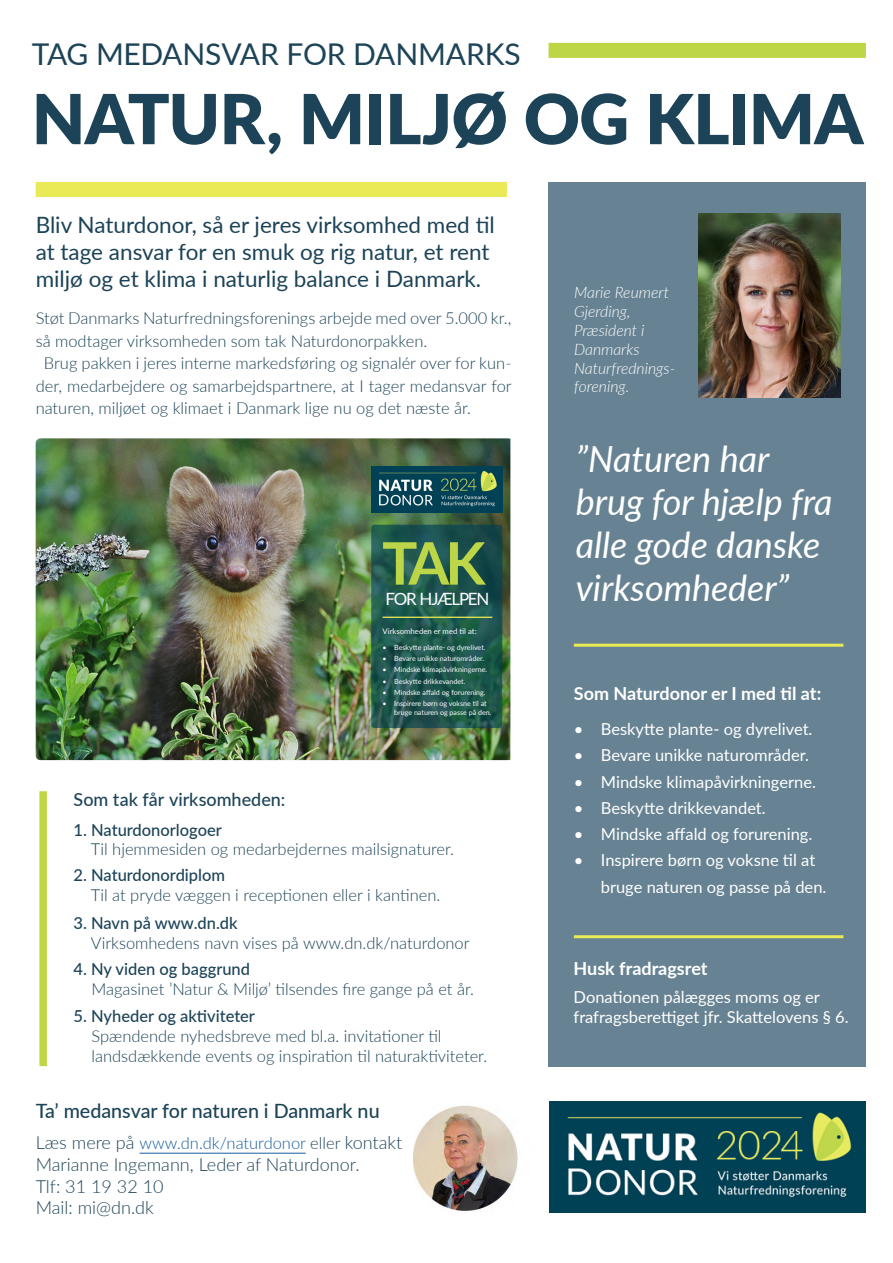
<style>
.page{position:relative;width:893px;height:1263px;background:#fff}
.page>*{position:absolute;margin:0;border:0;box-sizing:border-box;transform-origin:0 0}
.t1{font:900 69px "Lato";letter-spacing:-.01em;color:#1c4357}
.t2{font:700 58.65px "Lato";color:#bcd647}
.t3{font:italic 36px/43.2px "Lato";color:#fff}
.t4{font:30px "Lato";letter-spacing:-.005em;color:#1c4357}
.t5{font:22.5px/27px "Lato";color:#1c4357}
.t6{font:500 19.65px "Lato";color:#1c4357}
.t7{font:300 18px "Lato";color:#1c4357}
.t8{font:700 18px "Lato";color:#fff}
.t9{font:500 18px "Lato";color:#1c4357}
.t10{font:16.95px "Lato";letter-spacing:-.075em;color:#fff}
.t11{font:300 16.5px/22.5px "Lato";color:#1c4357}
.t12{font:16.5px/26.2px "Lato";color:#fff}
.t13{font:500 16.5px "Lato";color:#1c4357}
.t14{font:300 16.5px "Lato";color:#175d9e}
.t15{font:italic 300 15.75px "Lato";color:#fff}
.t16{font:7.8px "Lato";color:#fff}
.t17{font:7.2px/8.6px "Lato";color:#fff}
.s1{font-size:18px;color:#1c4357}
.s2{color:#1c4357}
</style>
<div class="page">
<hr style="left:140px;top:1153px;width:166px;height:1px;background:#175d9e">
<div style="left:549px;top:182px;width:317px;height:884px;background:#678393"></div>
<img style="left:698px;top:214px;width:143px;height:184px">
<hr style="left:574px;top:644px;width:269px;height:3px;background:#eae956">
<hr style="left:574px;top:935px;width:269px;height:3px;background:#eae956">
<img style="left:413px;top:1105px;width:105px;height:106px">
<img style="left:36px;top:438px;width:474px;height:322px">
<svg style="left:371px;top:525px;width:131px;height:203px"></svg>
<hr style="left:383px;top:617px;width:109px;height:1px;background:#eae956">
<img style="left:372px;top:466px;width:130px;height:46px">
<img style="left:550px;top:1101px;width:316px;height:111px">
<div style="left:36px;top:182px;width:471px;height:15px;background:#eae956"></div>
<div style="left:549px;top:43px;width:317px;height:15px;background:#bcd646"></div>
<div style="left:39px;top:791px;width:8px;height:275px;background:#bcd646"></div>
<p class="t4" style="left:32px;top:32px;width:491px">TAG MEDANSVAR FOR DANMARKS</p>
<p class="t1" style="left:32px;top:67px;width:833px">NATUR, MILJØ OG KLIMA</p>
<p class="t5" style="left:36px;top:210px;width:461px">Bliv Naturdonor, så er jeres virksomhed med til at tage ansvar for en smuk og rig natur, et rent miljø og et klima i naturlig balance i Danmark.</p>
<p class="t11" style="left:36px;top:307px;width:477px">Støt Danmarks Naturfredningsforenings arbejde med over 5.000 kr., så modtager virksomheden som tak Naturdonorpakken.</p>
<p class="t11" style="left:36px;top:352px;width:478px;text-align:justify;text-indent:8px">Brug pakken i jeres interne markedsføring og signalér over for kun&shy;der, medarbejdere og samarbejdspartnere, at I tager medansvar for naturen, miljøet og klimaet i Danmark lige nu og det næste år.</p>
<p class="t9" style="left:74px;top:786px;width:213px">Som tak får virksomheden:</p>
<p class="t2" style="left:382px;top:520px;width:105px">TAK</p>
<p class="t10" style="left:385px;top:587px;width:105px">FOR HJÆLPEN</p>
<p class="t16" style="left:383px;top:626px;width:96px">Virksomheden er med til at:</p>
<p class="t17" style="left:383px;top:642px;width:105px">• Beskytte plante- og dyrelivet.</p>
<p class="t17" style="left:383px;top:654px;width:103px">• Bevare unikke naturområder.</p>
<p class="t17" style="left:383px;top:665px;width:106px">• Mindske klimapåvirkningerne.</p>
<p class="t17" style="left:383px;top:676px;width:84px">• Beskytte drikkevandet.</p>
<p class="t17" style="left:383px;top:688px;width:105px">• Mindske affald og forurening.</p>
<p class="t17" style="left:394px;top:699px;width:99px;text-indent:-12px">• Inspirere børn og voksne til at bruge naturen og passe på den.</p>
<p class="t13" style="left:74px;top:818px;width:150px">1. Naturdonorlogoer</p>
<p class="t11" style="left:91px;top:837px;width:365px">Til hjemmesiden og medarbejdernes mailsignaturer.</p>
<p class="t13" style="left:74px;top:863px;width:153px">2. Naturdonordiplom</p>
<p class="t11" style="left:91px;top:883px;width:351px">Til at pryde væggen i receptionen eller i kantinen.</p>
<p class="t13" style="left:74px;top:911px;width:166px">3. Navn på www.dn.dk</p>
<p class="t11" style="left:91px;top:931px;width:380px">Virksomhedens navn vises på www.dn.dk/naturdonor</p>
<p class="t13" style="left:74px;top:957px;width:178px">4. Ny viden og baggrund</p>
<p class="t11" style="left:91px;top:977px;width:384px">Magasinet ’Natur &amp; Miljø’ tilsendes fire gange på et år.</p>
<p class="t13" style="left:74px;top:1004px;width:183px">5. Nyheder og aktiviteter</p>
<p class="t11" style="left:91px;top:1024px;width:352px">Spændende nyhedsbreve med bl.a. invitationer til</p>
<p class="t11" style="left:91px;top:1044px;width:397px">landsdækkende events og inspiration til naturaktiviteter.</p>
<p class="t6" style="left:36px;top:1096px;width:345px">Ta’ medansvar for naturen i Danmark nu</p>
<p class="t14" style="left:36px;top:1132px;width:368px"><span class="s1">Læs mere på</span> www.dn.dk/naturdonor <span class="s2">eller</span> <span class="s1">kontakt</span></p>
<p class="t7" style="left:36px;top:1152px;width:326px">Marianne Ingemann, Leder af Naturdonor.</p>
<p class="t7" style="left:36px;top:1173px;width:130px">Tlf: 31 19 32 10</p>
<p class="t7" style="left:36px;top:1195px;width:120px">Mail: mi@dn.dk</p>
<p class="t15" style="left:574px;top:281px;width:96px">Marie Reumert</p>
<p class="t15" style="left:574px;top:300px;width:58px">Gjerding,</p>
<p class="t15" style="left:574px;top:319px;width:72px">Præsident i</p>
<p class="t15" style="left:574px;top:338px;width:67px">Danmarks</p>
<p class="t15" style="left:574px;top:357px;width:103px">Naturfrednings-</p>
<p class="t15" style="left:574px;top:376px;width:57px">forening.</p>
<p class="t3" style="left:576px;top:435px;width:258px">”Naturen har brug for hjælp fra alle gode danske virksomheder”</p>
<p class="t8" style="left:574px;top:680px;width:249px">Som Naturdonor er I med til at:</p>
<p class="t12" style="left:574px;top:715px;width:240px">• Beskytte plante- og dyrelivet.</p>
<p class="t12" style="left:574px;top:741px;width:237px">• Bevare unikke naturområder.</p>
<p class="t12" style="left:574px;top:768px;width:244px">• Mindske klimapåvirkningerne.</p>
<p class="t12" style="left:574px;top:794px;width:193px">• Beskytte drikkevandet.</p>
<p class="t12" style="left:574px;top:820px;width:240px">• Mindske affald og forurening.</p>
<p class="t12" style="left:601px;top:846px;width:227px;text-indent:-27px">• Inspirere børn og voksne til at bruge naturen og passe på den.</p>
<p class="t8" style="left:574px;top:955px;width:135px">Husk fradragsret</p>
<p class="t12" style="left:574px;top:983px;width:248px">Donationen pålægges moms og er</p>
<p class="t12" style="left:574px;top:1003px;width:277px">frafragsberettiget jfr. Skattelovens § 6.</p>
</div>
